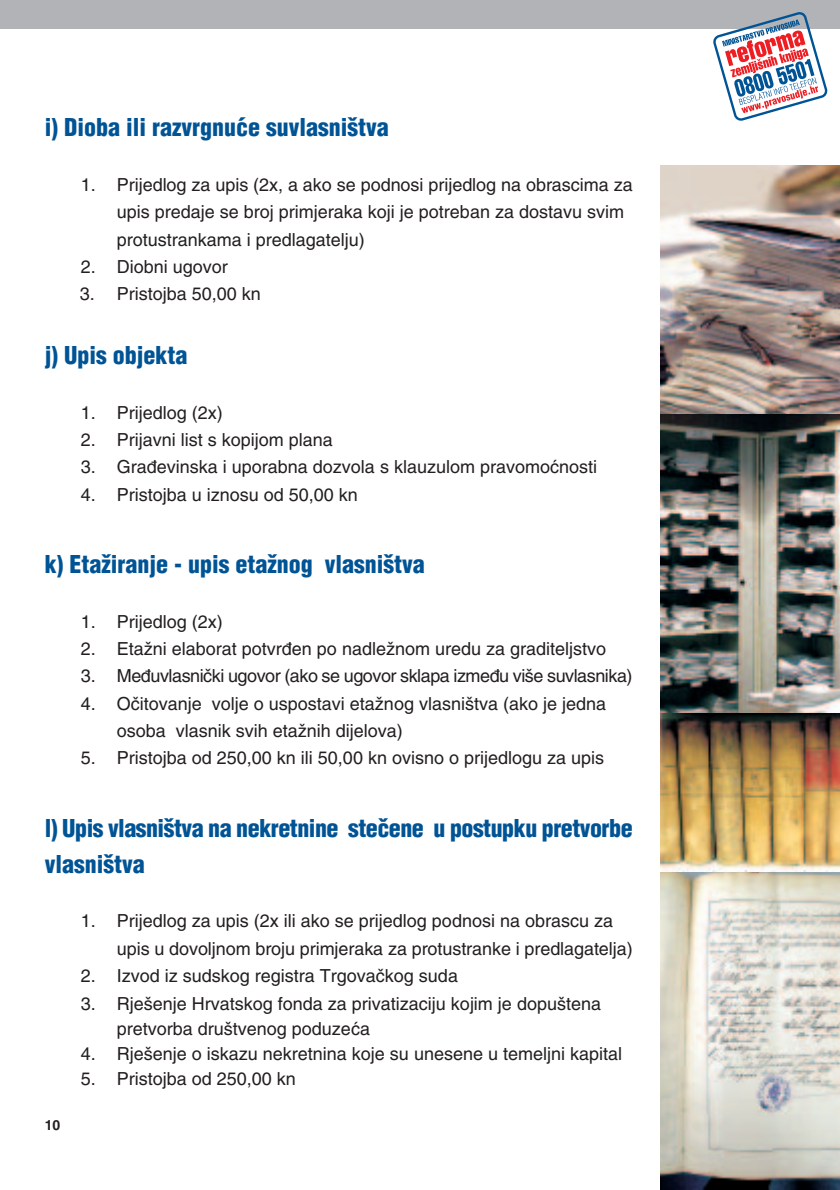
<style>
.page{position:relative;width:840px;height:1190px;background:#fff}
.page>*{position:absolute;margin:0;border:0;box-sizing:border-box;transform-origin:0 0}
.t1{font:900 condensed 24px "Helvetica";color:#005495}
.t2{font:900 condensed 24px/36px "Helvetica";letter-spacing:-.02em;color:#005495}
.t3{font:18px/27.4px "Helvetica";color:#231f20}
.t4{font:18px "Helvetica";letter-spacing:-.025em;color:#231f20}
.t5{font:700 14px "Helvetica";color:#231f20}
</style>
<div class="page">
<div style="left:0;top:0;width:839px;height:29px;background:#b2b3b7"></div>
<svg style="left:713px;top:12px;width:115px;height:109px"></svg>
<img style="left:661px;top:166px;width:178px;height:249px">
<img style="left:661px;top:871px;width:178px;height:319px">
<img style="left:661px;top:415px;width:178px;height:299px">
<img style="left:661px;top:714px;width:178px;height:157px">
<h1 class="t1" style="left:45px;top:119px;width:345px">i) Dioba ili razvrgnuÊe suvlasniπtva</h1>
<p class="t3" style="left:117px;top:173px;width:517px;text-indent:-36px">1. Prijedlog za upis (2x, a ako se podnosi prijedlog na obrascima za upis predaje se broj primjeraka koji je potreban za dostavu svim protustrankama i predlagatelju)</p>
<p class="t3" style="left:81px;top:255px;width:149px">2. Diobni ugovor</p>
<p class="t3" style="left:80px;top:282px;width:183px">3. Pristojba 50,00 kn</p>
<h1 class="t1" style="left:45px;top:347px;width:144px">j) Upis objekta</h1>
<p class="t3" style="left:81px;top:401px;width:144px">1. Prijedlog (2x)</p>
<p class="t3" style="left:81px;top:428px;width:254px">2. Prijavni list s kopijom plana</p>
<p class="t3" style="left:81px;top:455px;width:518px">3. Gra-evinska i uporabna dozvola s klauzulom pravomoćnosti</p>
<p class="t3" style="left:81px;top:483px;width:279px">4. Pristojba u iznosu od 50,00 kn</p>
<h1 class="t1" style="left:45px;top:556px;width:381px">k) Etaæiranje - upis etaænog vlasniπtva</h1>
<p class="t3" style="left:81px;top:610px;width:144px">1. Prijedlog (2x)</p>
<p class="t3" style="left:81px;top:637px;width:527px">2. Etažni elaborat potvr-en po nadležnom uredu za graditeljstvo</p>
<p class="t4" style="left:81px;top:670px;width:553px">3. Me-uvlasnički ugovor (ako se ugovor sklapa izme-u više suvlasnika)</p>
<p class="t3" style="left:117px;top:692px;width:491px;text-indent:-36px">4. Očitovanje volje o uspostavi etažnog vlasništva (ako je jedna osoba vlasnik svih etažnih dijelova)</p>
<p class="t3" style="left:81px;top:746px;width:525px">5. Pristojba od 250,00 kn ili 50,00 kn ovisno o prijedlogu za upis</p>
<h1 class="t2" style="left:45px;top:813px;width:589px">l) Upis vlasniπtva na nekretnine steËene u postupku pretvorbe vlasniπtva</h1>
<p class="t5" style="left:45px;top:1120px;width:17px">10</p>
<p class="t3" style="left:117px;top:909px;width:517px;text-indent:-36px">1. Prijedlog za upis (2x ili ako se prijedlog podnosi na obrascu za upis u dovoljnom broju primjeraka za protustranke i predlagatelja)</p>
<p class="t3" style="left:81px;top:964px;width:379px">2. Izvod iz sudskog registra Trgovačkog suda</p>
<p class="t3" style="left:117px;top:993px;width:486px;line-height:25px;text-indent:-36px">3. Rješenje Hrvatskog fonda za privatizaciju kojim je dopuštena pretvorba društvenog poduzeća</p>
<p class="t3" style="left:81px;top:1042px;width:543px">4. Rješenje o iskazu nekretnina koje su unesene u temeljni kapital</p>
<p class="t3" style="left:81px;top:1067px;width:217px">5. Pristojba od 250,00 kn</p>
</div>
